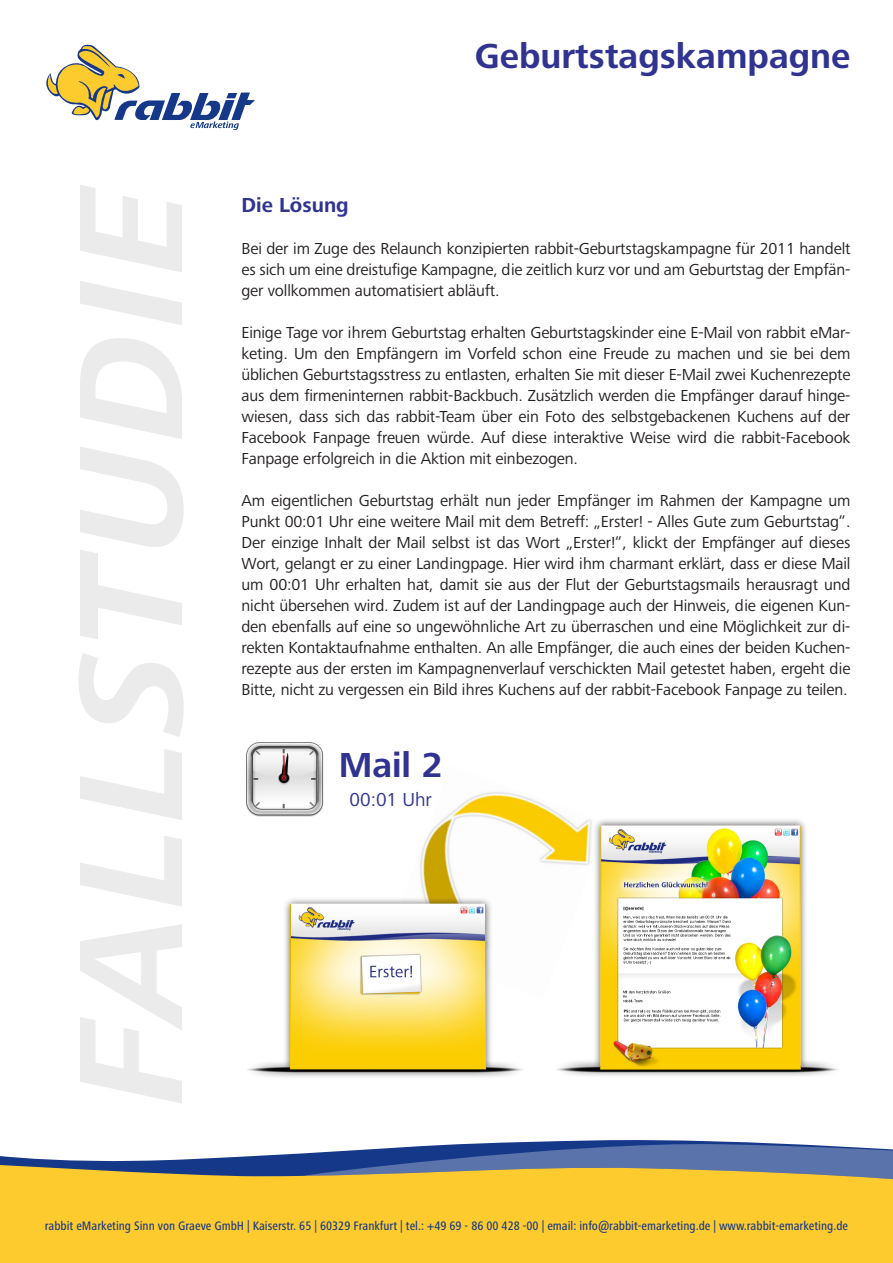
<style>
.page{position:relative;width:893px;height:1263px;background:#fff}
.page>*{position:absolute;margin:0;border:0;box-sizing:border-box;transform-origin:0 0}
.t1{font:700 36px "Frutiger Next Pro";color:#303390}
.t2{font:700 21px "Frutiger Next Pro";color:#303390}
.t3{font:19.5px "Frutiger Next Pro";color:#303390}
.t4{font:16.5px/21px "Frutiger Next Pro";letter-spacing:-.01em;color:#231f20;text-align:justify}
.t5{font:500 condensed 12.75px "Frutiger Next Pro";color:#153888}
</style>
<div class="page">
<svg style="left:79px;top:185px;width:105px;height:918px"></svg>
<div style="left:0;top:1185px;width:893px;height:78px;background:#fecb2f"></div>
<svg style="left:0;top:1140px;width:893px;height:45px"></svg>
<svg style="left:46px;top:44px;width:209px;height:86px"></svg>
<img style="left:420px;top:792px;width:145px;height:105px">
<div style="left:239px;top:897px;width:284px;height:182px;background:#231f20;opacity:.75"></div>
<img style="left:242px;top:903px;width:281px;height:169px">
<img style="left:246px;top:742px;width:78px;height:75px">
<div style="left:548px;top:818px;width:291px;height:260px;background:#231f20;opacity:.75"></div>
<img style="left:551px;top:820px;width:288px;height:252px">
<p class="t1" style="left:475px;top:36px;width:377px">Geburtstagskampagne</p>
<p class="t2" style="left:242px;top:193px;width:109px">Die Lösung</p>
<p class="t4" style="left:242px;top:238px;width:610px">Bei der im Zuge des Relaunch konzipierten rabbit-Geburtstagskampagne für 2011 handelt es sich um eine dreistufige Kampagne, die zeitlich kurz vor und am Geburtstag der Empfän&shy;ger vollkommen automatisiert abläuft.</p>
<p class="t4" style="left:242px;top:322px;width:610px">Einige Tage vor ihrem Geburtstag erhalten Geburtstagskinder eine E-Mail von rabbit eMar&shy;keting. Um den Empfängern im Vorfeld schon eine Freude zu machen und sie bei dem üblichen Geburtstagsstress zu entlasten, erhalten Sie mit dieser E-Mail zwei Kuchenrezepte aus dem firmeninternen rabbit-Backbuch. Zusätzlich werden die Empfänger darauf hinge&shy;wiesen, dass sich das rabbit-Team über ein Foto des selbstgebackenen Kuchens auf der Facebook Fanpage freuen würde. Auf diese interaktive Weise wird die rabbit-Facebook Fanpage erfolgreich in die Aktion mit einbezogen.</p>
<p class="t4" style="left:242px;top:490px;width:610px">Am eigentlichen Geburtstag erhält nun jeder Empfänger im Rahmen der Kampagne um Punkt 00:01 Uhr eine weitere Mail mit dem Betreff: „Erster! - Alles Gute zum Geburtstag“.<br>Der einzige Inhalt der Mail selbst ist das Wort „Erster!“, klickt der Empfänger auf dieses Wort, gelangt er zu einer Landingpage. Hier wird ihm charmant erklärt, dass er diese Mail um 00:01 Uhr erhalten hat, damit sie aus der Flut der Geburtstagsmails herausragt und nicht übersehen wird. Zudem ist auf der Landingpage auch der Hinweis, die eigenen Kun&shy;den ebenfalls auf eine so ungewöhnliche Art zu überraschen und eine Möglichkeit zur di&shy;rekten Kontaktaufnahme enthalten. An alle Empfänger, die auch eines der beiden Kuchen&shy;rezepte aus der ersten im Kampagnenverlauf verschickten Mail getestet haben, ergeht die Bitte, nicht zu vergessen ein Bild ihres Kuchens auf der rabbit-Facebook Fanpage zu teilen.</p>
<p class="t1" style="left:339px;top:744px;width:106px">Mail 2</p>
<p class="t3" style="left:350px;top:788px;width:84px">00:01 Uhr</p>
<p class="t5" style="left:45px;top:1218px;width:805px">rabbit eMarketing Sinn von Graeve GmbH | Kaiserstr. 65 | 60329 Frankfurt | tel.: +49 69 - 86 00 428 -00 | email: info@rabbit-emarketing.de | www.rabbit-emarketing.de</p>
</div>
